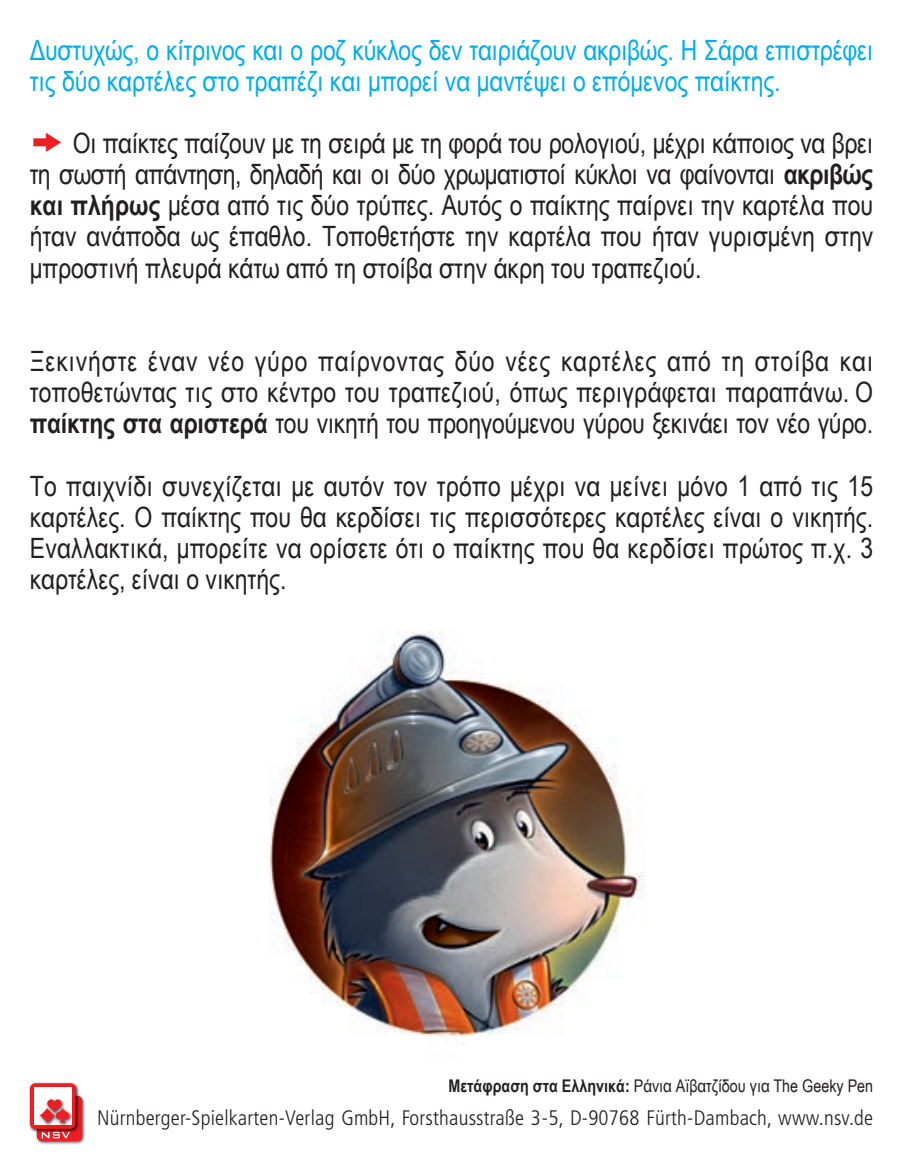
<style>
.page{position:relative;width:903px;height:1171px;background:#fff}
.page>*{position:absolute;margin:0;border:0;box-sizing:border-box;transform-origin:0 0}
.t1{font:28px/31.2px "Arial Narrow";color:#231f20;text-align:justify}
.t2{font:28px/31.2px "Arial Narrow";letter-spacing:-.01em;color:#00aeef}
.t3{font:28px "Arial Narrow";letter-spacing:-.02em;color:#231f20}
.t4{font:300 condensed 21px "Frutiger";letter-spacing:.01em;color:#231f20}
.t5{font:17.5px "Arial Narrow";color:#231f20}
.s1{font-family:"Zeal";font-size:35px;color:#ee1d23}
.s2{font-weight:700}
</style>
<div class="page">
<img style="left:269px;top:630px;width:375px;height:414px">
<img style="left:36px;top:1095px;width:49px;height:50px">
<div style="left:37px;top:1095px;width:45px;height:46px;background:#ee1d23;border-radius:5px"></div>
<svg style="left:42px;top:1133px;width:28px;height:5px"></svg>
<img style="left:29px;top:1082px;width:51px;height:51px">
<div style="left:30px;top:1083px;width:45px;height:46px;background:#ee1d23;border-radius:5px"></div>
<div style="left:34px;top:1087px;width:37px;height:38px;background:#fff"></div>
<img style="left:39px;top:1105px;width:14px;height:21px">
<svg style="left:40px;top:1108px;width:15px;height:14px"></svg>
<img style="left:59px;top:1104px;width:16px;height:24px">
<svg style="left:47px;top:1099px;width:23px;height:24px"></svg>
<p class="t2" style="left:30px;top:33px;width:845px">Δυστυχώς, ο κίτρινος και ο ροζ κύκλος δεν ταιριάζουν ακριβώς. Η Σάρα επιστρέφει τις δύο καρτέλες στο τραπέζι και μπορεί να μαντέψει ο επόμενος παίκτης.</p>
<p class="t1" style="left:30px;top:126px;width:845px"><span class="s1">k</span> Οι παίκτες παίζουν με τη σειρά με τη φορά του ρολογιού, μέχρι κάποιος να βρει</p>
<p class="t3" style="left:30px;top:154px;width:845px">τη σωστή απάντηση, δηλαδή και οι δύο χρωματιστοί κύκλοι να φαίνονται <span class="s2">ακριβώς</span></p>
<p class="t1" style="left:30px;top:189px;width:845px"><span class="s2">και πλήρως</span> μέσα από τις δύο τρύπες. Αυτός ο παίκτης παίρνει την καρτέλα που ήταν ανάποδα ως έπαθλο. Τοποθετήστε την καρτέλα που ήταν γυρισμένη στην μπροστινή πλευρά κάτω από τη στοίβα στην άκρη του τραπεζιού.</p>
<p class="t1" style="left:30px;top:345px;width:845px">Ξεκινήστε έναν νέο γύρο παίρνοντας δύο νέες καρτέλες από τη στοίβα και τοποθετώντας τις στο κέντρο του τραπεζιού, όπως περιγράφεται παραπάνω. Ο</p>
<p class="t1" style="left:30px;top:407px;width:845px"><span class="s2">παίκτης στα αριστερά</span> του νικητή του προηγούμενου γύρου ξεκινάει τον νέο γύρο.</p>
<p class="t1" style="left:30px;top:469px;width:845px">Το παιχνίδι συνεχίζεται με αυτόν τον τρόπο μέχρι να μείνει μόνο 1 από τις 15 καρτέλες. Ο παίκτης που θα κερδίσει τις περισσότερες καρτέλες είναι ο νικητής.<br>Εναλλακτικά, μπορείτε να ορίσετε ότι ο παίκτης που θα κερδίσει πρώτος π.χ. 3 καρτέλες, είναι ο νικητής.</p>
<p class="t5" style="left:448px;top:1073px;width:426px"><span class="s2">Μετάφραση στα Ελληνικά:</span> Ράνια Αϊβατζίδου για The Geeky Pen</p>
<p class="t4" style="left:97px;top:1105px;width:777px">Nürnberger-Spielkarten-Verlag GmbH, Forsthausstraße 3-5, D-90768 Fürth-Dambach, www.nsv.de</p>
</div>
